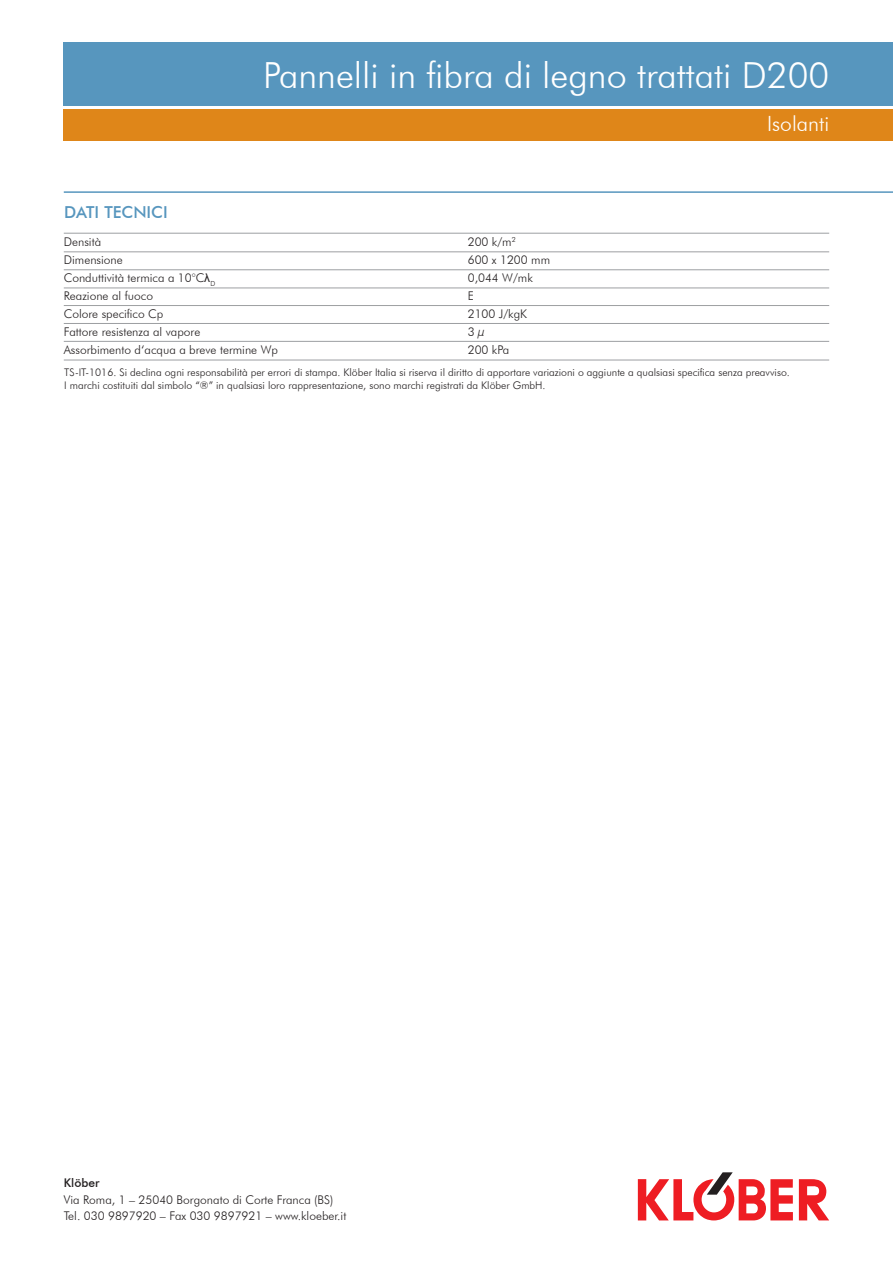
<style>
.page{position:relative;width:893px;height:1263px;background:#fff}
.page>*{position:absolute;margin:0;border:0;box-sizing:border-box;transform-origin:0 0}
.t1{font:300 36px "Futura BT";color:#fff}
.t2{font:300 21px "Futura BT";color:#fff}
.t3{font:500 16.5px "Futura BT";color:#5796be}
.t4{font:300 12px "Futura BT";color:#231f20}
.t5{font:500 12px "Futura BT";color:#231f20}
.t6{font:300 10.5px "Futura BT";color:#231f20}
.s1{font-family:"Arial";font-weight:400}
</style>
<div class="page">
<div style="left:64px;top:43px;width:829px;height:63px;background:#5796be"></div>
<div style="left:64px;top:109px;width:829px;height:32px;background:#df8619"></div>
<svg style="left:799px;top:1179px;width:30px;height:41px"></svg>
<svg style="left:638px;top:1172px;width:155px;height:48px"></svg>
<hr style="left:64px;top:191px;width:829px;height:2px;background:#5796be">
<hr style="left:64px;top:251px;width:765px;height:1px;background:#9d9fa2">
<hr style="left:64px;top:269px;width:765px;height:1px;background:#9d9fa2">
<hr style="left:64px;top:233px;width:765px;height:1px;background:#9d9fa2">
<hr style="left:64px;top:305px;width:765px;height:1px;background:#9d9fa2">
<hr style="left:64px;top:323px;width:765px;height:1px;background:#9d9fa2">
<hr style="left:64px;top:288px;width:765px;height:1px;background:#9d9fa2">
<hr style="left:64px;top:360px;width:765px;height:1px;background:#9d9fa2">
<hr style="left:64px;top:341px;width:765px;height:1px;background:#9d9fa2">
<p class="t1" style="left:263px;top:53px;width:568px">Pannelli in fibra di legno trattati D200</p>
<p class="t2" style="left:767px;top:111px;width:64px">Isolanti</p>
<p class="t3" style="left:64px;top:202px;width:105px">DATI TECNICI</p>
<p class="t4" style="left:64px;top:235px;width:39px">Densità</p>
<p class="t4" style="left:64px;top:253px;width:61px">Dimensione</p>
<p class="t4" style="left:64px;top:271px;width:153px">Conduttività termica a 10°C<span class="s1">λ</span><sub>D</sub></p>
<p class="t4" style="left:64px;top:289px;width:91px">Reazione al fuoco</p>
<p class="t4" style="left:64px;top:307px;width:101px">Colore specifico Cp</p>
<p class="t4" style="left:64px;top:325px;width:138px">Fattore resistenza al vapore</p>
<p class="t4" style="left:64px;top:343px;width:216px">Assorbimento d‘acqua a breve termine Wp</p>
<p class="t4" style="left:468px;top:235px;width:50px">200 k/m<sup>2</sup></p>
<p class="t4" style="left:468px;top:253px;width:84px">600 x 1200 mm</p>
<p class="t4" style="left:468px;top:271px;width:67px">0,044 W/mk</p>
<p class="t4" style="left:468px;top:289px;width:8px">E</p>
<p class="t4" style="left:468px;top:307px;width:61px">2100 J/kgK</p>
<p class="t4" style="left:468px;top:325px;width:18px">3 μ</p>
<p class="t4" style="left:468px;top:343px;width:43px">200 kPa</p>
<p class="t6" style="left:64px;top:366px;width:727px">TS-IT-1016. Si declina ogni responsabilità per errori di stampa. Klöber Italia si riserva il diritto di apportare variazioni o aggiunte a qualsiasi specifica senza preavviso.</p>
<p class="t6" style="left:64px;top:378px;width:483px">I marchi costituiti dal simbolo “®” in qualsiasi loro rappresentazione, sono marchi registrati da Klöber GmbH.</p>
<p class="t5" style="left:64px;top:1176px;width:37px">Klöber</p>
<p class="t4" style="left:64px;top:1192px;width:271px">Via Roma, 1 – 25040 Borgonato di Corte Franca (BS)</p>
<p class="t4" style="left:64px;top:1209px;width:284px">Tel. 030 9897920 – Fax 030 9897921 – www.kloeber.it</p>
</div>
